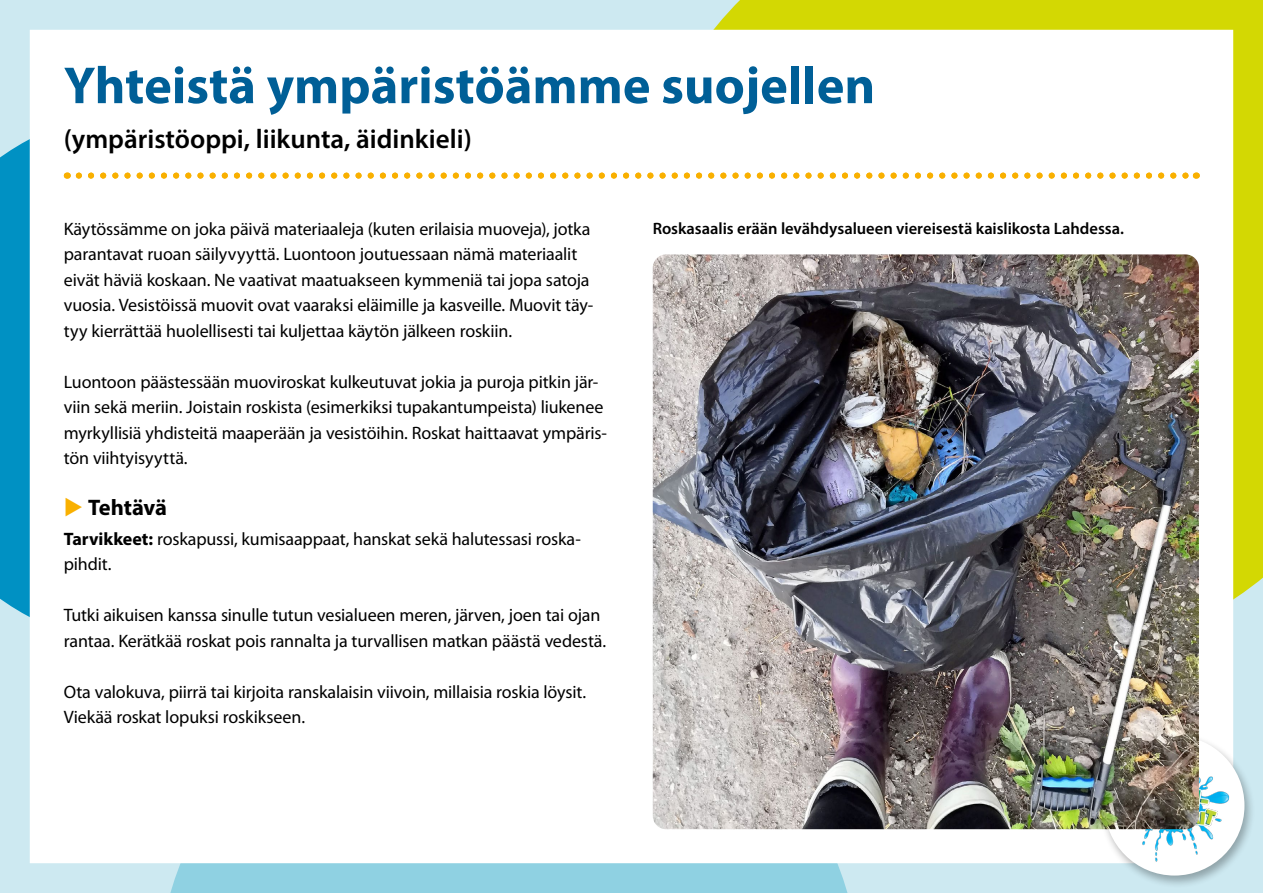
<style>
.page{position:relative;width:1263px;height:893px;background:#cde9f1}
.page>*{position:absolute;margin:0;border:0;box-sizing:border-box;transform-origin:0 0}
.Otsikko_H1{font:700 52.5px "Myriad Pro";color:#005f97}
.Otsikko_H1-2{font:600 27px "Myriad Pro";color:#000}
.Otsikko_H2{font:700 22.5px "Myriad Pro";letter-spacing:-.01em;color:#000}
.Leipis{font:18px/25.5px "Myriad Pro";letter-spacing:-.01em;color:#000}
.Kuvateksti{font:600 16.5px "Myriad Pro";color:#000}
.s1{color:#f9b000}
.s2{font-weight:700}
</style>
<div class="page">
<svg style="left:156px;top:863px;width:706px;height:30px;background:#93d2e3"></svg>
<svg style="left:0;top:107px;width:30px;height:542px;background:#1f9ec9"></svg>
<svg style="left:627px;top:0;width:636px;height:665px;background:#d2da27"></svg>
<div style="left:30px;top:30px;width:1203px;height:833px;background:#fff"></div>
<svg style="left:79px;top:173px;width:1111px;height:6px;background:#fcde96"></svg>
<div style="left:1100px;top:733px;width:156px;height:156px;background:#000;opacity:.3"></div>
<div style="left:1104px;top:736px;width:140px;height:139px;background:#fff;border-radius:50%"></div>
<img style="left:1115px;top:759px;width:118px;height:105px">
<img style="left:653px;top:254px;width:546px;height:575px">
<h1 class="Otsikko_H1" style="left:64px;top:51px;width:813px">Yhteistä ympäristöämme suojellen</h1>
<h1 class="Otsikko_H1-2" style="left:64px;top:122px;width:409px">(ympäristöoppi, liikunta, äidinkieli)</h1>
<p class="Leipis" style="left:64px;top:216px;width:531px">Käytössämme on joka päivä materiaaleja (kuten erilaisia muoveja), jotka parantavat ruoan säilyvyyttä. Luontoon joutuessaan nämä materiaalit eivät häviä koskaan. Ne vaativat maatuakseen kymmeniä tai jopa satoja vuosia. Vesistöissä muovit ovat vaaraksi eläimille ja kasveille. Muovit täy&shy;tyy kierrättää huolellisesti tai kuljettaa käytön jälkeen roskiin.</p>
<p class="Leipis" style="left:64px;top:369px;width:545px">Luontoon päästessään muoviroskat kulkeutuvat jokia ja puroja pitkin jär&shy;viin sekä meriin. Joistain roskista (esimerkiksi tupakantumpeista) liukenee myrkyllisiä yhdisteitä maaperään ja vesistöihin. Roskat haittaavat ympäris&shy;tön viihtyisyyttä.</p>
<h2 class="Otsikko_H2" style="left:64px;top:493px;width:105px"><span class="s1">◆</span> Tehtävä</h2>
<p class="Leipis" style="left:64px;top:526px;width:519px"><span class="s2">Tarvikkeet:</span> roskapussi, kumisaappaat, hanskat sekä halutessasi roska&shy;pihdit.</p>
<p class="Leipis" style="left:64px;top:603px;width:544px">Tutki aikuisen kanssa sinulle tutun vesialueen meren, järven, joen tai ojan rantaa. Kerätkää roskat pois rannalta ja turvallisen matkan päästä vedestä.</p>
<p class="Leipis" style="left:64px;top:679px;width:524px">Ota valokuva, piirrä tai kirjoita ranskalaisin viivoin, millaisia roskia löysit.<br>Viekää roskat lopuksi roskikseen.</p>
<p class="Kuvateksti" style="left:653px;top:217px;width:473px">Roskasaalis erään levähdysalueen viereisestä kaislikosta Lahdessa.</p>
</div>
